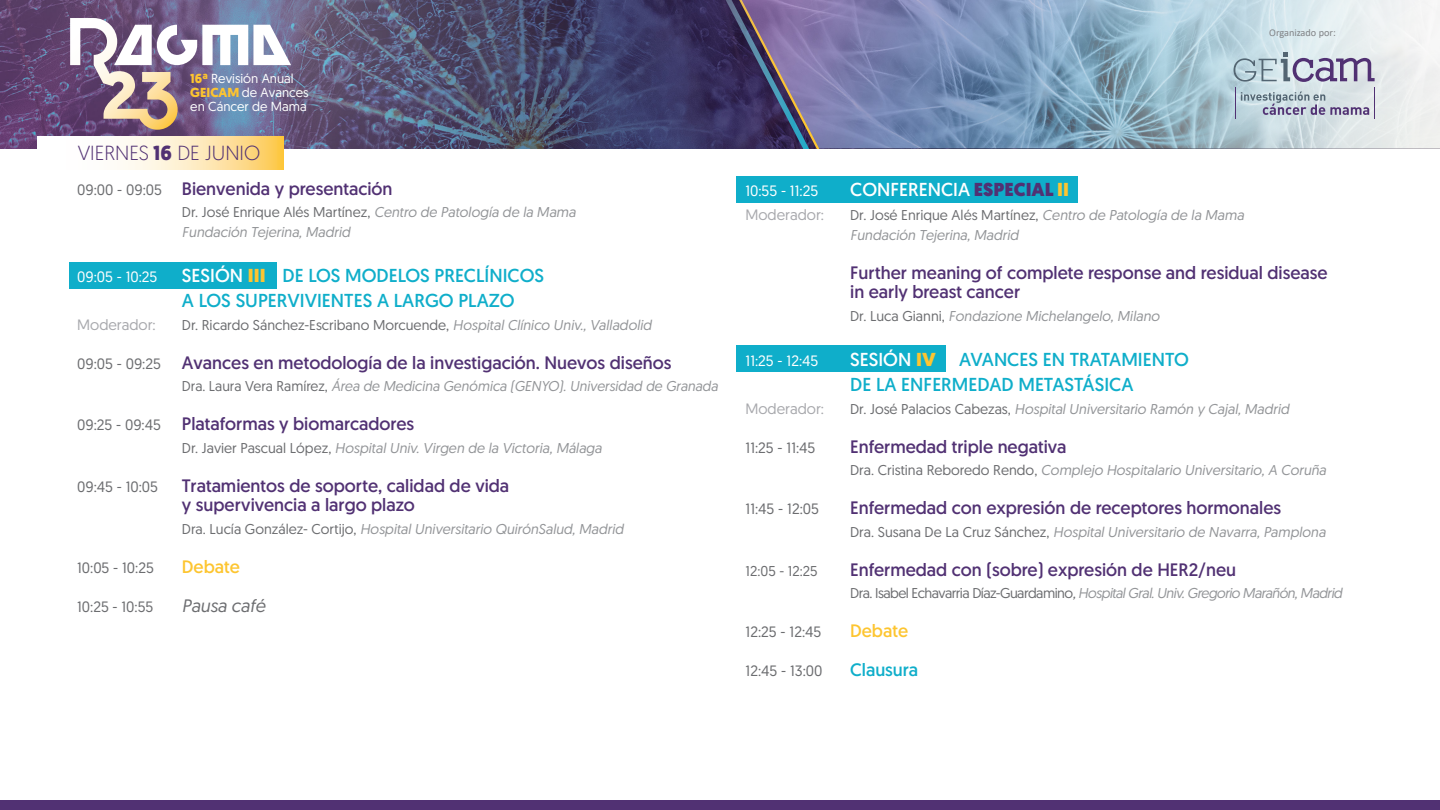
<style>
.page{position:relative;width:1440px;height:810px;background:#fff}
.page>*{position:absolute;margin:0;border:0;box-sizing:border-box;transform-origin:0 0}
.t1{font:300 20.4px "Geomanist";color:#513173}
.t2{font:18.75px/25.5px "Geomanist";color:#0faeca}
.t3{font:18.75px "Geomanist";color:#fff}
.t4{font:18px/19.5px "Geomanist";color:#513173}
.t5{font:18px "Geomanist";color:#fdc530}
.t6{font:italic 18px "Geomanist";color:#6c6d70}
.t7{font:18px "Geomanist";color:#0faeca}
.t8{font:15px "Geomanist";color:#6c6d70}
.t9{font:15px "Geomanist";color:#fff}
.t10{font:15px "Geomanist";color:#a8a9ad}
.t11{font:italic 14.25px/19.5px "Geomanist";color:#939598}
.t12{font:14.25px "Geomanist";color:#6c6d70}
.t13{font:italic 14.25px "Geomanist";letter-spacing:-.035em;color:#939598}
.t14{font:13.05px/14.2px "Geomanist";color:#fff}
.t15{font:10.27px "Calibri";color:#808285}
.s1{font-weight:700;color:#fdc530}
.s2{font-weight:700}
.s3{font-size:15px;color:#6c6d70}
.s4{font-style:normal;color:#6c6d70}
.s5{color:#fff}
.s6{font-weight:900;color:#fdc530}
.s7{font-style:italic;color:#939598}
.s8{font-weight:900;color:#513173}
.s9{color:#6c6d70}
</style>
<div class="page">
<img style="left:0;top:0;width:652px;height:149px">
<img style="left:1011px;top:0;width:54px;height:149px">
<svg style="left:652px;top:0;width:43px;height:149px;background:#3a3866"></svg>
<svg style="left:695px;top:0;width:316px;height:149px;background:#696e9a"></svg>
<svg style="left:70px;top:18px;width:221px;height:112px"></svg>
<svg style="left:1065px;top:0;width:375px;height:149px;background:#b8cdd7"></svg>
<svg style="left:1241px;top:92px;width:128px;height:23px;background:#b4bdca"></svg>
<hr style="left:1235px;top:88px;width:1px;height:31px;background:#513173">
<hr style="left:1374px;top:88px;width:1px;height:31px;background:#513173">
<svg style="left:1234px;top:53px;width:141px;height:29px;background:#b2b8c9"></svg>
<div style="left:736px;top:176px;width:342px;height:27px;background:#0faeca"></div>
<div style="left:69px;top:262px;width:208px;height:27px;background:#0faeca"></div>
<div style="left:736px;top:345px;width:209px;height:27px;background:#0faeca"></div>
<svg style="left:37px;top:137px;width:247px;height:32px"></svg>
<div style="left:0;top:800px;width:1440px;height:10px;background:#513173"></div>
<p class="t14" style="left:190px;top:71px;width:120px"><span class="s1">16ª</span> Revisión Anual<br><span class="s1">GEICAM</span> de Avances en Cáncer de Mama</p>
<h1 class="t1" style="left:78px;top:140px;width:184px">VIERNES <span class="s2">16</span> DE JUNIO</h1>
<p class="t4" style="left:77px;top:179px;width:317px"><span class="s3">09:00 - 09:05</span> Bienvenida y presentación</p>
<p class="t11" style="left:182px;top:202px;width:395px"><span class="s4">Dr. José Enrique Alés Martínez,</span> Centro de Patología de la Mama<br>Fundación Tejerina, Madrid</p>
<p class="t9" style="left:77px;top:267px;width:82px">09:05 - 10:25</p>
<h2 class="t2" style="left:182px;top:262px;width:364px"><span class="s5">SESIÓN</span> <span class="s6">III</span> DE LOS MODELOS PRECLÍNICOS<br>A LOS SUPERVIVIENTES A LARGO PLAZO</h2>
<p class="t10" style="left:77px;top:315px;width:80px">Moderador:</p>
<p class="t12" style="left:182px;top:316px;width:471px">Dr. Ricardo Sánchez-Escribano Morcuende, <span class="s7">Hospital Clínico Univ., Valladolid</span></p>
<p class="t4" style="left:77px;top:353px;width:596px"><span class="s3">09:05 - 09:25</span> Avances en metodología de la investigación. Nuevos diseños</p>
<p class="t11" style="left:182px;top:376px;width:538px"><span class="s4">Dra. Laura Vera Ramírez,</span> Área de Medicina Genómica (GENYO). Universidad de Granada</p>
<p class="t4" style="left:77px;top:414px;width:338px"><span class="s3">09:25 - 09:45</span> Plataformas y biomarcadores</p>
<p class="t11" style="left:182px;top:438px;width:421px"><span class="s4">Dr. Javier Pascual López,</span> Hospital Univ. Virgen de la Victoria, Málaga</p>
<p class="t8" style="left:77px;top:477px;width:82px">09:45 - 10:05</p>
<p class="t4" style="left:182px;top:476px;width:329px">Tratamientos de soporte, calidad de vida y supervivencia a largo plazo</p>
<p class="t11" style="left:182px;top:519px;width:443px"><span class="s4">Dra. Lucía González- Cortijo,</span> Hospital Universitario QuirónSalud, Madrid</p>
<p class="t8" style="left:77px;top:558px;width:78px">10:05 - 10:25</p>
<p class="t5" style="left:182px;top:555px;width:59px">Debate</p>
<p class="t8" style="left:77px;top:597px;width:78px">10:25 - 10:55</p>
<p class="t6" style="left:182px;top:594px;width:85px">Pausa café</p>
<p class="t15" style="left:1269px;top:25px;width:68px">Organizado por:</p>
<p class="t9" style="left:745px;top:181px;width:74px">10:55 - 11:25</p>
<h2 class="t3" style="left:850px;top:177px;width:220px">CONFERENCIA <span class="s8">ESPECIAL</span> <span class="s6">II</span></h2>
<p class="t10" style="left:745px;top:205px;width:80px">Moderador:</p>
<p class="t11" style="left:850px;top:205px;width:395px"><span class="s4">Dr. José Enrique Alés Martínez,</span> Centro de Patología de la Mama<br>Fundación Tejerina, Madrid</p>
<p class="t4" style="left:850px;top:262px;width:479px">Further meaning of complete response and residual disease in early breast cancer</p>
<p class="t11" style="left:850px;top:306px;width:311px"><span class="s4">Dr. Luca Gianni,</span> Fondazione Michelangelo, Milano</p>
<p class="t9" style="left:745px;top:351px;width:75px">11:25 - 12:45</p>
<h2 class="t3" style="left:850px;top:347px;width:87px">SESIÓN <span class="s6">IV</span></h2>
<h2 class="t2" style="left:850px;top:346px;width:340px;text-indent:109px">AVANCES EN TRATAMIENTO<br>DE LA ENFERMEDAD METASTÁSICA</h2>
<p class="t10" style="left:745px;top:399px;width:80px">Moderador:</p>
<p class="t11" style="left:850px;top:399px;width:441px"><span class="s4">Dr. José Palacios Cabezas,</span> Hospital Universitario Ramón y Cajal, Madrid</p>
<p class="t8" style="left:745px;top:438px;width:72px">11:25 - 11:45</p>
<p class="t4" style="left:850px;top:436px;width:218px">Enfermedad triple negativa</p>
<p class="t11" style="left:850px;top:460px;width:477px"><span class="s4">Dra. Cristina Reboredo Rendo,</span> Complejo Hospitalario Universitario, A Coruña</p>
<p class="t8" style="left:745px;top:499px;width:75px">11:45 - 12:05</p>
<p class="t4" style="left:850px;top:498px;width:432px">Enfermedad con expresión de receptores hormonales</p>
<p class="t11" style="left:850px;top:522px;width:477px"><span class="s4">Dra. Susana De La Cruz Sánchez,</span> Hospital Universitario de Navarra, Pamplona</p>
<p class="t12" style="left:745px;top:562px;width:74px">12:05 - 12:25</p>
<p class="t4" style="left:850px;top:559px;width:387px">Enfermedad con (sobre) expresión de HER2/neu</p>
<p class="t13" style="left:850px;top:584px;width:494px"><span class="s4">Dra. Isabel Echavarria Díaz-Guardamino</span><span class="s9">,</span> Hospital Gral. Univ. Gregorio Marañón, Madrid</p>
<p class="t8" style="left:745px;top:622px;width:78px">12:25 - 12:45</p>
<p class="t5" style="left:850px;top:619px;width:59px">Debate</p>
<p class="t8" style="left:745px;top:661px;width:79px">12:45 - 13:00</p>
<p class="t7" style="left:850px;top:658px;width:69px">Clausura</p>
</div>
